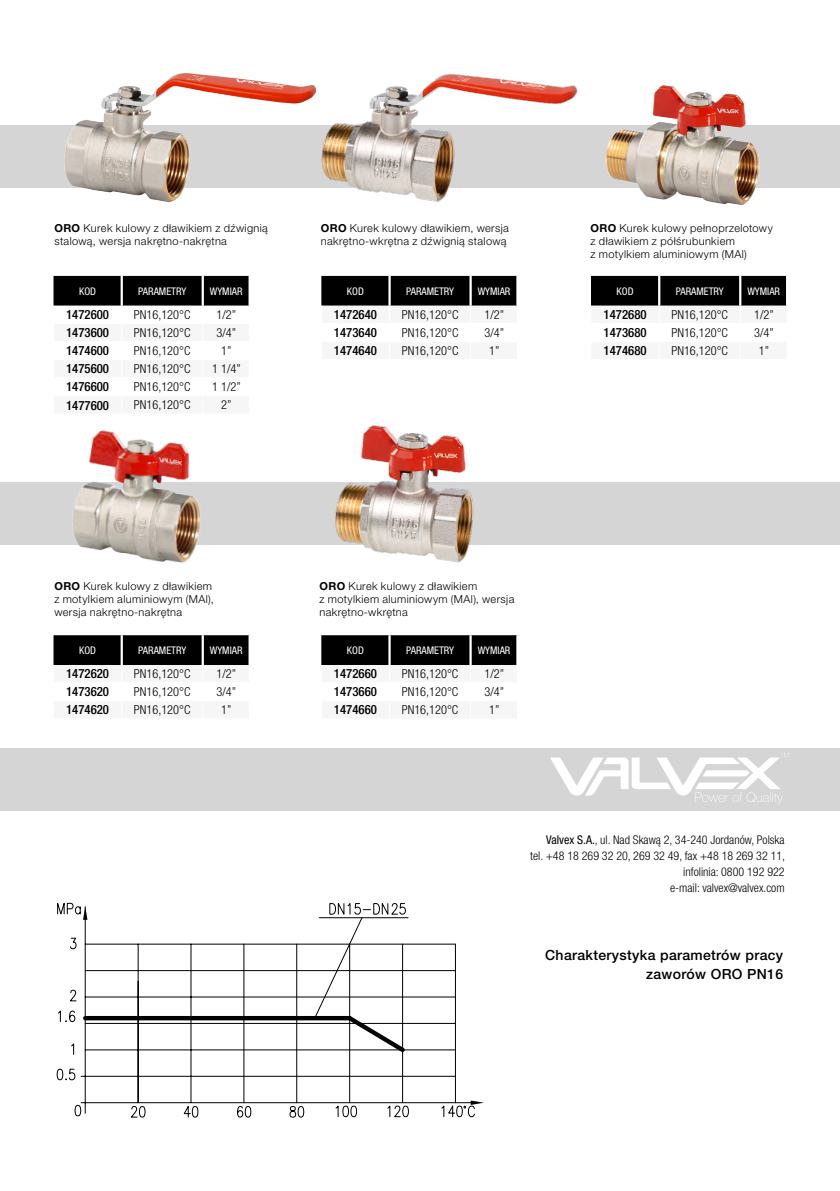
<style>
.page{position:relative;width:840px;height:1191px;background:#fff}
.page>*{position:absolute;margin:0;border:0;box-sizing:border-box;transform-origin:0 0}
.t1{font:500 14px/19.2px "Helvetica Neue LT Pro";letter-spacing:.025em;color:#000;text-align:right}
.t2{font:500 condensed 12.8px "Helvetica Neue LT Pro";color:#000}
.t3{font:300 condensed 12.4px "Helvetica Neue LT Pro";color:#000}
.t4{font:300 condensed 12px/16px "Helvetica Neue LT Pro";color:#000;text-align:right}
.t5{font:300 11px/13px "Helvetica Neue LT Pro";letter-spacing:.035em;color:#000}
.t6{font:condensed 10.6px "Helvetica Neue LT Pro";color:#fff}
.s1{font-weight:700}
.s2{font-weight:400}
</style>
<div class="page">
<div style="left:0;top:125px;width:839px;height:63px;background:#d5d5d5"></div>
<div style="left:0;top:482px;width:839px;height:63px;background:#d5d5d5"></div>
<div style="left:0;top:747px;width:839px;height:63px;background:#d5d5d5"></div>
<svg style="left:550px;top:753px;width:237px;height:51px"></svg>
<svg style="left:53px;top:276px;width:197px;height:30px;background:#0c0c0c"></svg>
<div style="left:591px;top:276px;width:196px;height:30px;background:#000"></div>
<svg style="left:321px;top:276px;width:196px;height:30px;background:#0a0a0a"></svg>
<svg style="left:321px;top:635px;width:196px;height:30px;background:#090909"></svg>
<svg style="left:53px;top:635px;width:197px;height:30px;background:#0a0a0a"></svg>
<img style="left:65px;top:73px;width:250px;height:130px">
<img style="left:315px;top:74px;width:263px;height:128px">
<img style="left:605px;top:85px;width:155px;height:121px">
<img style="left:73px;top:430px;width:127px;height:133px">
<img style="left:335px;top:425px;width:139px;height:138px">
<svg style="left:57px;top:1023px;width:179px;height:94px"></svg>
<svg style="left:236px;top:917px;width:239px;height:200px"></svg>
<svg style="left:470px;top:1100px;width:13px;height:5px"></svg>
<hr style="left:402px;top:944px;width:1px;height:158px;background:#000">
<svg style="left:343px;top:1012px;width:65px;height:44px"></svg>
<svg style="left:57px;top:903px;width:349px;height:120px"></svg>
<p class="t5" style="left:54px;top:221px;width:215px"><span class="s1">ORO</span> Kurek kulowy z dławikiem z dźwignią stalową, wersja nakrętno-nakrętna</p>
<p class="t6" style="left:79px;top:285px;width:18px">KOD</p>
<p class="t6" style="left:138px;top:285px;width:49px">PARAMETRY</p>
<p class="t6" style="left:210px;top:285px;width:34px">WYMIAR</p>
<p class="t2" style="left:66px;top:307px;width:44px">1472600</p>
<p class="t3" style="left:134px;top:307px;width:58px">PN16,120°C</p>
<p class="t3" style="left:216px;top:307px;width:21px">1/2”</p>
<p class="t2" style="left:66px;top:325px;width:44px">1473600</p>
<p class="t3" style="left:134px;top:325px;width:58px">PN16,120°C</p>
<p class="t3" style="left:216px;top:325px;width:21px">3/4”</p>
<p class="t2" style="left:66px;top:343px;width:44px">1474600</p>
<p class="t3" style="left:134px;top:343px;width:58px">PN16,120°C</p>
<p class="t3" style="left:221px;top:343px;width:12px">1”</p>
<p class="t2" style="left:66px;top:361px;width:44px">1475600</p>
<p class="t3" style="left:134px;top:361px;width:58px">PN16,120°C</p>
<p class="t3" style="left:212px;top:361px;width:30px">1 1/4”</p>
<p class="t2" style="left:66px;top:379px;width:44px">1476600</p>
<p class="t3" style="left:134px;top:380px;width:58px">PN16,120°C</p>
<p class="t3" style="left:212px;top:380px;width:30px">1 1/2”</p>
<p class="t2" style="left:66px;top:397px;width:44px">1477600</p>
<p class="t3" style="left:134px;top:398px;width:58px">PN16,120°C</p>
<p class="t3" style="left:221px;top:398px;width:12px">2”</p>
<p class="t5" style="left:320px;top:221px;width:189px"><span class="s1">ORO</span> Kurek kulowy dławikiem, wersja nakrętno-wkrętna z dźwignią stalową</p>
<p class="t6" style="left:347px;top:285px;width:18px">KOD</p>
<p class="t6" style="left:406px;top:285px;width:49px">PARAMETRY</p>
<p class="t6" style="left:477px;top:285px;width:34px">WYMIAR</p>
<p class="t2" style="left:334px;top:307px;width:44px">1472640</p>
<p class="t3" style="left:401px;top:307px;width:58px">PN16,120°C</p>
<p class="t3" style="left:484px;top:307px;width:21px">1/2”</p>
<p class="t2" style="left:334px;top:325px;width:44px">1473640</p>
<p class="t3" style="left:401px;top:325px;width:58px">PN16,120°C</p>
<p class="t3" style="left:484px;top:325px;width:21px">3/4”</p>
<p class="t2" style="left:334px;top:343px;width:44px">1474640</p>
<p class="t3" style="left:401px;top:343px;width:58px">PN16,120°C</p>
<p class="t3" style="left:489px;top:343px;width:12px">1”</p>
<p class="t5" style="left:590px;top:221px;width:184px"><span class="s1">ORO</span> Kurek kulowy pełnoprzelotowy z dławikiem z półśrubunkiem<br>z motylkiem aluminiowym (MAl)</p>
<p class="t6" style="left:616px;top:285px;width:18px">KOD</p>
<p class="t6" style="left:675px;top:285px;width:49px">PARAMETRY</p>
<p class="t6" style="left:747px;top:285px;width:34px">WYMIAR</p>
<p class="t2" style="left:603px;top:307px;width:44px">1472680</p>
<p class="t3" style="left:671px;top:307px;width:58px">PN16,120°C</p>
<p class="t3" style="left:753px;top:307px;width:21px">1/2”</p>
<p class="t2" style="left:603px;top:325px;width:44px">1473680</p>
<p class="t3" style="left:671px;top:325px;width:58px">PN16,120°C</p>
<p class="t3" style="left:753px;top:325px;width:21px">3/4”</p>
<p class="t2" style="left:603px;top:343px;width:44px">1474680</p>
<p class="t3" style="left:671px;top:343px;width:58px">PN16,120°C</p>
<p class="t3" style="left:758px;top:343px;width:12px">1”</p>
<p class="t5" style="left:54px;top:579px;width:161px"><span class="s1">ORO</span> Kurek kulowy z dławikiem z motylkiem aluminiowym (MAl), wersja nakrętno-nakrętna</p>
<p class="t5" style="left:319px;top:579px;width:196px"><span class="s1">ORO</span> Kurek kulowy z dławikiem<br>z motylkiem aluminiowym (MAl), wersja nakrętno-wkrętna</p>
<p class="t6" style="left:79px;top:644px;width:18px">KOD</p>
<p class="t6" style="left:138px;top:644px;width:49px">PARAMETRY</p>
<p class="t6" style="left:210px;top:644px;width:34px">WYMIAR</p>
<p class="t2" style="left:66px;top:666px;width:44px">1472620</p>
<p class="t3" style="left:134px;top:666px;width:58px">PN16,120°C</p>
<p class="t3" style="left:216px;top:666px;width:21px">1/2”</p>
<p class="t2" style="left:66px;top:684px;width:44px">1473620</p>
<p class="t3" style="left:134px;top:684px;width:58px">PN16,120°C</p>
<p class="t3" style="left:216px;top:684px;width:21px">3/4”</p>
<p class="t2" style="left:66px;top:702px;width:44px">1474620</p>
<p class="t3" style="left:134px;top:703px;width:58px">PN16,120°C</p>
<p class="t3" style="left:221px;top:703px;width:12px">1”</p>
<p class="t6" style="left:347px;top:644px;width:18px">KOD</p>
<p class="t6" style="left:406px;top:644px;width:49px">PARAMETRY</p>
<p class="t6" style="left:477px;top:644px;width:34px">WYMIAR</p>
<p class="t2" style="left:334px;top:666px;width:44px">1472660</p>
<p class="t3" style="left:401px;top:666px;width:58px">PN16,120°C</p>
<p class="t3" style="left:484px;top:666px;width:21px">1/2”</p>
<p class="t2" style="left:334px;top:684px;width:44px">1473660</p>
<p class="t3" style="left:401px;top:684px;width:58px">PN16,120°C</p>
<p class="t3" style="left:484px;top:684px;width:21px">3/4”</p>
<p class="t2" style="left:334px;top:702px;width:44px">1474660</p>
<p class="t3" style="left:401px;top:703px;width:58px">PN16,120°C</p>
<p class="t3" style="left:489px;top:703px;width:12px">1”</p>
<p class="t4" style="left:530px;top:831px;width:256px"><span class="s2">Valvex S.A.</span>, ul. Nad Skawą 2, 34-240 Jordanów, Polska<br>tel. +48 18 269 32 20, 269 32 49, fax +48 18 269 32 11, infolinia: 0800 192 922<br>e-mail: valvex@valvex.com</p>
<p class="t1" style="left:545px;top:945px;width:239px">Charakterystyka parametrów pracy zaworów ORO PN16</p>
</div>
